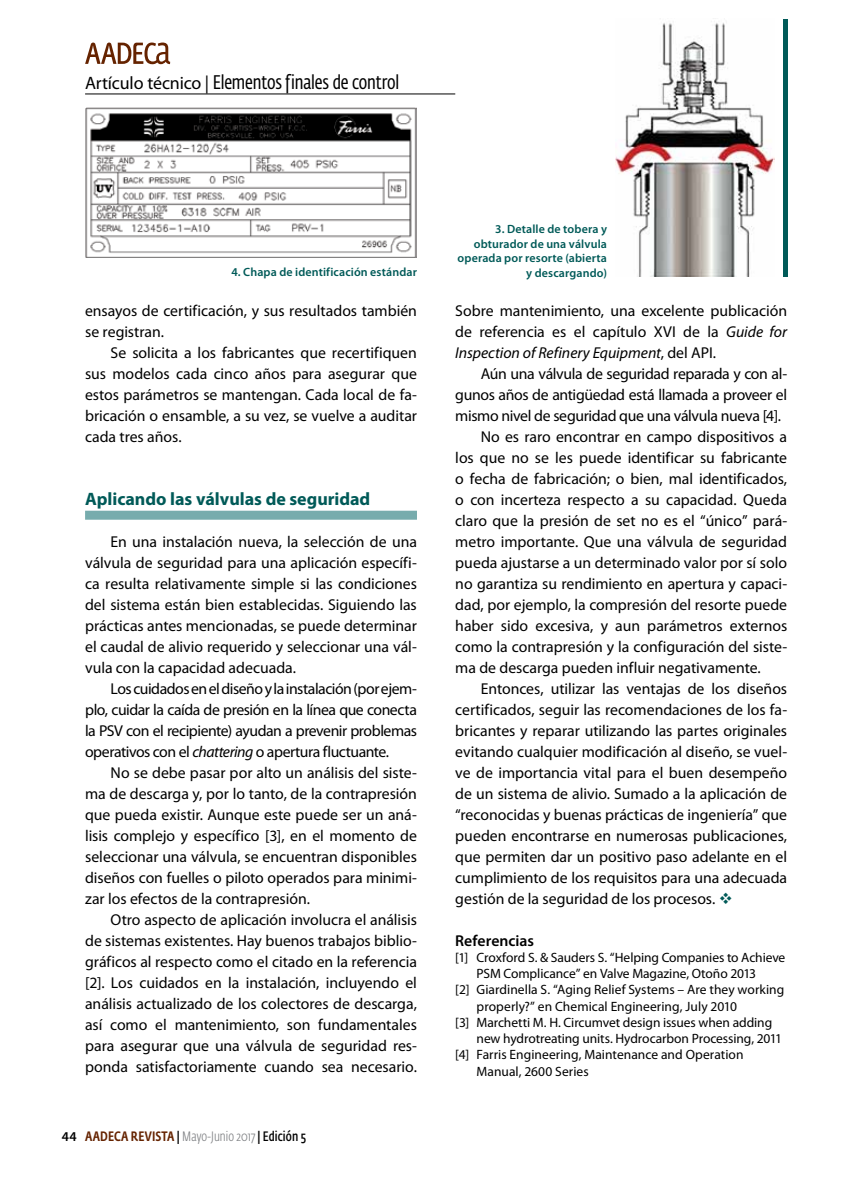
<style>
.page{position:relative;width:851px;height:1191px;background:#fff}
.page>*{position:absolute;margin:0;border:0;box-sizing:border-box;transform-origin:0 0}
.t1{font:19.5px "Fedra Sans Cond Std";letter-spacing:-.005em;color:#000}
.t2{font:700 18px "Myriad Pro";color:#005a58}
.t3{font:15.75px/21px "Myriad Pro";letter-spacing:-.005em;color:#000;text-align:justify}
.t4{font:15.75px "Myriad Pro";letter-spacing:-.025em;color:#000}
.t5{font:600 15.75px "Myriad Pro";color:#000}
.t6{font:13.5px "Myriad Pro";letter-spacing:-.005em;color:#000}
.t7{font:300 13.5px "Fedra Sans Cond Std";color:#808285}
.t8{font:600 12px/14.4px "Myriad Pro";letter-spacing:.01em;color:#005a58;text-align:right}
.s1{font-family:"Myriad Pro";font-size:18px}
.s2{font-style:italic}
.s3{font-family:"Myriad Pro";font-weight:600;color:#000}
.s4{font-weight:500;color:#652300}
.s5{font-weight:500;color:#000}
.s6{font-weight:600;color:#000}
.s7{color:#005a58}
</style>
<div class="page">
<svg style="left:85px;top:43px;width:85px;height:21px"></svg>
<div style="left:85px;top:511px;width:332px;height:9px;background:#77acad"></div>
<img style="left:615px;top:23px;width:159px;height:253px">
<img style="left:85px;top:107px;width:332px;height:151px">
<hr style="left:85px;top:94px;width:370px;height:1px;background:#000">
<div style="left:782px;top:19px;width:5px;height:257px;background:#005a58"></div>
<p class="t1" style="left:85px;top:71px;width:315px"><span class="s1">Artículo técnico |</span> Elementos finales de control</p>
<p class="t8" style="left:231px;top:265px;width:187px">4. Chapa de identificación estándar</p>
<p class="t3" style="left:85px;top:300px;width:333px">ensayos de certificación, y sus resultados también se registran.</p>
<p class="t3" style="left:85px;top:342px;width:333px;text-indent:26px">Se solicita a los fabricantes que recertifiquen sus modelos cada cinco años para asegurar que estos parámetros se mantengan. Cada local de fa&shy;bricación o ensamble, a su vez, se vuelve a auditar cada tres años.</p>
<p class="t2" style="left:85px;top:488px;width:287px">Aplicando las válvulas de seguridad</p>
<p class="t3" style="left:85px;top:531px;width:333px;text-indent:26px">En una instalación nueva, la selección de una válvula de seguridad para una aplicación específi&shy;ca resulta relativamente simple si las condiciones del sistema están bien establecidas. Siguiendo las prácticas antes mencionadas, se puede determinar el caudal de alivio requerido y seleccionar una vál&shy;vula con la capacidad adecuada.</p>
<p class="t3" style="left:85px;top:678px;width:333px;text-indent:25px">Los cuidados en el diseño y la instalación (por ejem&shy;plo, cuidar la caída de presión en la línea que conecta la PSV con el recipiente) ayudan a prevenir problemas operativos con el <span class="s2">chattering</span> o apertura fluctuante.</p>
<p class="t3" style="left:85px;top:762px;width:333px;text-indent:25px">No se debe pasar por alto un análisis del siste&shy;ma de descarga y, por lo tanto, de la contrapresión que pueda existir. Aunque este puede ser un aná&shy;lisis complejo y específico [3], en el momento de seleccionar una válvula, se encuentran disponibles diseños con fuelles o piloto operados para minimi&shy;zar los efectos de la contrapresión.</p>
<p class="t3" style="left:85px;top:909px;width:333px;text-indent:26px">Otro aspecto de aplicación involucra el análisis de sistemas existentes. Hay buenos trabajos biblio&shy;gráficos al respecto como el citado en la referencia [2]. Los cuidados en la instalación, incluyendo el análisis actualizado de los colectores de descarga, así como el mantenimiento, son fundamentales para asegurar que una válvula de seguridad res&shy;ponda satisfactoriamente cuando sea necesario.</p>
<p class="t7" style="left:62px;top:1128px;width:246px"><span class="s3">44</span> <span class="s4">AADECA REVISTA</span> <span class="s5">|</span> Mayo-Junio 2017 <span class="s5">|</span> <span class="s6">Edición 5</span></p>
<p class="t8" style="left:457px;top:222px;width:151px">3. Detalle de tobera y obturador de una válvula operada por resorte (abierta y descargando)</p>
<p class="t3" style="left:455px;top:300px;width:333px">Sobre mantenimiento, una excelente publicación de referencia es el capítulo XVI de la <span class="s2">Guide for Inspection of Refinery Equipment</span>, del API.</p>
<p class="t4" style="left:481px;top:364px;width:308px">Aún una válvula de seguridad reparada y con al-</p>
<p class="t4" style="left:455px;top:385px;width:333px">gunos años de antigüedad está llamada a proveer el</p>
<p class="t4" style="left:455px;top:406px;width:327px">mismo nivel de seguridad que una válvula nueva [4].</p>
<p class="t3" style="left:481px;top:426px;width:308px">No es raro encontrar en campo dispositivos a</p>
<p class="t3" style="left:455px;top:447px;width:333px">los que no se les puede identificar su fabricante</p>
<p class="t3" style="left:455px;top:468px;width:333px">o fecha de fabricación; o bien, mal identificados,</p>
<p class="t3" style="left:455px;top:489px;width:333px">o con incerteza respecto a su capacidad. Queda</p>
<p class="t3" style="left:455px;top:510px;width:333px">claro que la presión de set no es el “único” pará-</p>
<p class="t3" style="left:455px;top:531px;width:333px">metro importante. Que una válvula de seguridad</p>
<p class="t3" style="left:455px;top:552px;width:333px">pueda ajustarse a un determinado valor por sí solo</p>
<p class="t3" style="left:455px;top:573px;width:333px">no garantiza su rendimiento en apertura y capaci-</p>
<p class="t3" style="left:455px;top:594px;width:333px">dad, por ejemplo, la compresión del resorte puede</p>
<p class="t3" style="left:455px;top:615px;width:333px">haber sido excesiva, y aun parámetros externos</p>
<p class="t3" style="left:455px;top:636px;width:333px">como la contrapresión y la configuración del siste-</p>
<p class="t3" style="left:455px;top:657px;width:307px">ma de descarga pueden influir negativamente.</p>
<p class="t3" style="left:481px;top:678px;width:308px">Entonces, utilizar las ventajas de los diseños</p>
<p class="t3" style="left:455px;top:699px;width:333px">certificados, seguir las recomendaciones de los fa-</p>
<p class="t3" style="left:455px;top:720px;width:333px">bricantes y reparar utilizando las partes originales</p>
<p class="t3" style="left:455px;top:741px;width:333px">evitando cualquier modificación al diseño, se vuel-</p>
<p class="t3" style="left:455px;top:762px;width:333px">ve de importancia vital para el buen desempeño</p>
<p class="t3" style="left:455px;top:783px;width:333px">de un sistema de alivio. Sumado a la aplicación de</p>
<p class="t3" style="left:455px;top:804px;width:333px">“reconocidas y buenas prácticas de ingeniería” que</p>
<p class="t3" style="left:455px;top:825px;width:333px">pueden encontrarse en numerosas publicaciones,</p>
<p class="t3" style="left:455px;top:846px;width:333px">que permiten dar un positivo paso adelante en el</p>
<p class="t3" style="left:455px;top:867px;width:333px">cumplimiento de los requisitos para una adecuada</p>
<p class="t3" style="left:455px;top:888px;width:279px">gestión de la seguridad de los procesos. <span class="s7">❖</span></p>
<p class="t5" style="left:455px;top:931px;width:80px">Referencias</p>
<p class="t6" style="left:455px;top:950px;width:331px">[1] Croxford S. &amp; Sauders S. “Helping Companies to Achieve</p>
<p class="t6" style="left:476px;top:966px;width:281px">PSM Complicance” en Valve Magazine, Otoño 2013</p>
<p class="t6" style="left:455px;top:982px;width:330px">[2] Giardinella S. “Aging Relief Systems – Are they working</p>
<p class="t6" style="left:476px;top:998px;width:262px">properly?” en Chemical Engineering, July 2010</p>
<p class="t6" style="left:455px;top:1015px;width:318px">[3] Marchetti M. H. Circumvet design issues when adding</p>
<p class="t6" style="left:476px;top:1031px;width:307px">new hydrotreating units. Hydrocarbon Processing, 2011</p>
<p class="t6" style="left:455px;top:1047px;width:290px">[4] Farris Engineering, Maintenance and Operation</p>
<p class="t6" style="left:476px;top:1063px;width:114px">Manual, 2600 Series</p>
</div>
